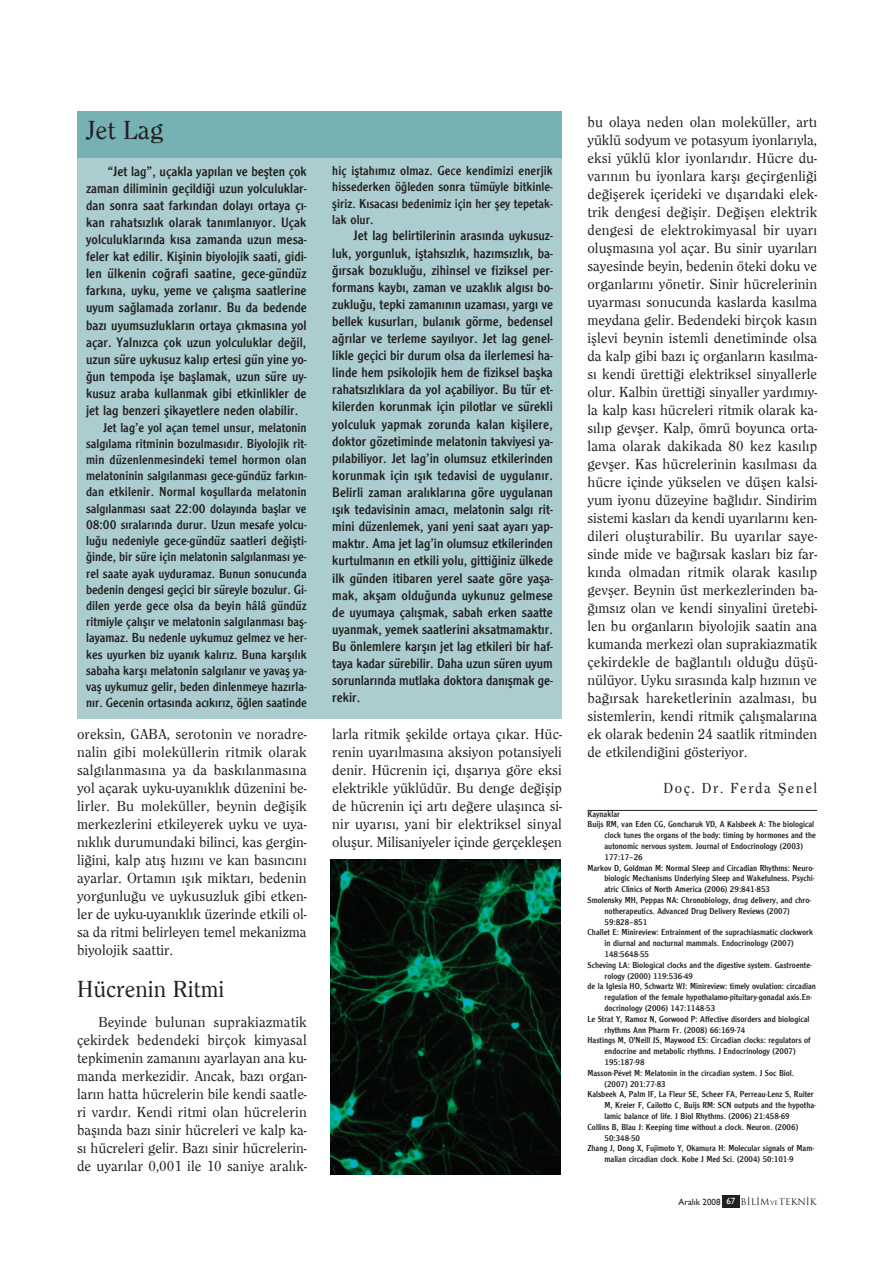
<style>
.page{position:relative;width:893px;height:1264px;background:#fff}
.page>*{position:absolute;margin:0;border:0;box-sizing:border-box;transform-origin:0 0}
.t1{font:500 27px "Clearface";color:#231f20}
.t2{font:500 24px "Clearface";color:#231f20}
.t3{font:500 15px/18px "Clearface";color:#231f20;text-align:justify}
.t4{font:500 15px "Clearface";letter-spacing:.1em;color:#231f20}
.t5{font:14.25px/17.1px "Clearface Gothic";color:#231f20;text-align:justify}
.t6{font:13.5px/16.2px "Clearface Gothic";color:#231f20;text-align:justify}
.t7{font:9px "Clearface Gothic";color:#231f20}
.t8{font:500 9px "Trajan";color:#231f20}
.s1{font-family:"Gill Sans";font-weight:400}
.s2{font-family:"Gill Sans";font-weight:400;color:#fff}
.s3{font-size:6px}
</style>
<div class="page">
<div style="left:722px;top:1195px;width:17px;height:13px;background:#231f20"></div>
<hr style="left:587px;top:810px;width:230px;height:1px;background:#231f20">
<div style="left:77px;top:158px;width:485px;height:561px;background:#abcdcf"></div>
<div style="left:77px;top:111px;width:485px;height:47px;background:#76b2b4"></div>
<img style="left:330px;top:859px;width:230px;height:315px">
<h1 class="t1" style="left:86px;top:115px;width:79px">Jet Lag</h1>
<p class="t5" style="left:86px;top:162px;width:222px;text-indent:21px">“Jet lag”, uçakla yapılan ve beşten çok zaman diliminin geçildiği uzun yolculuklar&shy;dan sonra saat farkından dolayı ortaya çı&shy;kan rahatsızlık olarak tanımlanıyor. Uçak yolculuklarında kısa zamanda uzun mesa&shy;feler kat edilir. Kişinin biyolojik saati, gidi&shy;len ülkenin coğrafi saatine, gece-gündüz farkına, uyku, yeme ve çalışma saatlerine uyum sağlamada zorlanır. Bu da bedende bazı uyumsuzlukların ortaya çıkmasına yol açar. Yalnızca çok uzun yolculuklar değil, uzun süre uykusuz kalıp ertesi gün yine yo&shy;ğun tempoda işe başlamak, uzun süre uy&shy;kusuz araba kullanmak gibi etkinlikler de jet lag benzeri şikayetlere neden olabilir.</p>
<p class="t6" style="left:86px;top:419px;width:222px;text-indent:17px">Jet lag’e yol açan temel unsur, melatonin salgılama ritminin bozulmasıdır. Biyolojik rit&shy;min düzenlenmesindeki temel hormon olan melatoninin salgılanması gece-gündüz farkın&shy;dan etkilenir. Normal koşullarda melatonin salgılanması saat 22:00 dolayında başlar ve 08:00 sıralarında durur. Uzun mesafe yolcu&shy;luğu nedeniyle gece-gündüz saatleri değişti&shy;ğinde, bir süre için melatonin salgılanması ye&shy;rel saate ayak uyduramaz. Bunun sonucunda bedenin dengesi geçici bir süreyle bozulur. Gi&shy;dilen yerde gece olsa da beyin hâlâ gündüz ritmiyle çalışır ve melatonin salgılanması baş&shy;layamaz. Bu nedenle uykumuz gelmez ve her&shy;kes uyurken biz uyanık kalırız. Buna karşılık sabaha karşı melatonin salgılanır ve yavaş ya&shy;vaş uykumuz gelir, beden dinlenmeye hazırla&shy;nır. Gecenin ortasında acıkırız, öğlen saatinde</p>
<p class="t3" style="left:77px;top:724px;width:231px">oreksin, GABA, serotonin ve noradre&shy;nalin gibi moleküllerin ritmik olarak salgılanmasına ya da baskılanmasına yol açarak uyku-uyanıklık düzenini be&shy;lirler. Bu moleküller, beynin değişik merkezlerini etkileyerek uyku ve uya&shy;nıklık durumundaki bilinci, kas gergin&shy;liğini, kalp atış hızını ve kan basıncını ayarlar. Ortamın ışık miktarı, bedenin yorgunluğu ve uykusuzluk gibi etken&shy;ler de uyku-uyanıklık üzerinde etkili ol&shy;sa da ritmi belirleyen temel mekanizma biyolojik saattir.</p>
<h2 class="t2" style="left:77px;top:976px;width:149px">Hücrenin Ritmi</h2>
<p class="t3" style="left:77px;top:1012px;width:231px;text-indent:21px">Beyinde bulunan suprakiazmatik çekirdek bedendeki birçok kimyasal tepkimenin zamanını ayarlayan ana ku&shy;manda merkezidir. Ancak, bazı organ&shy;ların hatta hücrelerin bile kendi saatle&shy;ri vardır. Kendi ritmi olan hücrelerin başında bazı sinir hücreleri ve kalp ka&shy;sı hücreleri gelir. Bazı sinir hücrelerin&shy;de uyarılar 0,001 ile 10 saniye aralık-</p>
<p class="t6" style="left:332px;top:162px;width:222px">hiç iştahımız olmaz. Gece kendimizi enerjik hissederken öğleden sonra tümüyle bitkinle&shy;şiriz. Kısacası bedenimiz için her şey tepetak&shy;lak olur.</p>
<p class="t5" style="left:332px;top:227px;width:222px;text-indent:21px">Jet lag belirtilerinin arasında uykusuz&shy;luk, yorgunluk, iştahsızlık, hazımsızlık, ba&shy;ğırsak bozukluğu, zihinsel ve fiziksel per&shy;formans kaybı, zaman ve uzaklık algısı bo&shy;zukluğu, tepki zamanının uzaması, yargı ve bellek kusurları, bulanık görme, bedensel ağrılar ve terleme sayılıyor. Jet lag genel&shy;likle geçici bir durum olsa da ilerlemesi ha&shy;linde hem psikolojik hem de fiziksel başka rahatsızlıklara da yol açabiliyor. Bu tür et&shy;kilerden korunmak için pilotlar ve sürekli yolculuk yapmak zorunda kalan kişilere, doktor gözetiminde melatonin takviyesi ya&shy;pılabiliyor. Jet lag’in olumsuz etkilerinden korunmak için ışık tedavisi de uygulanır.<br>Belirli zaman aralıklarına göre uygulanan ışık tedavisinin amacı, melatonin salgı rit&shy;mini düzenlemek, yani yeni saat ayarı yap&shy;maktır. Ama jet lag’in olumsuz etkilerinden kurtulmanın en etkili yolu, gittiğiniz ülkede ilk günden itibaren yerel saate göre yaşa&shy;mak, akşam olduğunda uykunuz gelmese de uyumaya çalışmak, sabah erken saatte uyanmak, yemek saatlerini aksatmamaktır.<br>Bu önlemlere karşın jet lag etkileri bir haf&shy;taya kadar sürebilir. Daha uzun süren uyum sorunlarında mutlaka doktora danışmak ge&shy;rekir.</p>
<p class="t3" style="left:332px;top:724px;width:231px">larla ritmik şekilde ortaya çıkar. Hüc&shy;renin uyarılmasına aksiyon potansiyeli denir. Hücrenin içi, dışarıya göre eksi elektrikle yüklüdür. Bu denge değişip de hücrenin içi artı değere ulaşınca si&shy;nir uyarısı, yani bir elektriksel sinyal oluşur. Milisaniyeler içinde gerçekleşen</p>
<p class="t3" style="left:587px;top:112px;width:231px">bu olaya neden olan moleküller, artı yüklü sodyum ve potasyum iyonlarıyla, eksi yüklü klor iyonlarıdır. Hücre du&shy;varının bu iyonlara karşı geçirgenliği değişerek içerideki ve dışarıdaki elek&shy;trik dengesi değişir. Değişen elektrik dengesi de elektrokimyasal bir uyarı oluşmasına yol açar. Bu sinir uyarıları sayesinde beyin, bedenin öteki doku ve organlarını yönetir. Sinir hücrelerinin uyarması sonucunda kaslarda kasılma meydana gelir. Bedendeki birçok kasın işlevi beynin istemli denetiminde olsa da kalp gibi bazı iç organların kasılma&shy;sı kendi ürettiği elektriksel sinyallerle olur. Kalbin ürettiği sinyaller yardımıy&shy;la kalp kası hücreleri ritmik olarak ka&shy;sılıp gevşer. Kalp, ömrü boyunca orta&shy;lama olarak dakikada 80 kez kasılıp gevşer. Kas hücrelerinin kasılması da hücre içinde yükselen ve düşen kalsi&shy;yum iyonu düzeyine bağlıdır. Sindirim sistemi kasları da kendi uyarılarını ken&shy;dileri oluşturabilir. Bu uyarılar saye&shy;sinde mide ve bağırsak kasları biz far&shy;kında olmadan ritmik olarak kasılıp gevşer. Beynin üst merkezlerinden ba&shy;ğımsız olan ve kendi sinyalini üretebi&shy;len bu organların biyolojik saatin ana kumanda merkezi olan suprakiazmatik çekirdekle de bağlantılı olduğu düşü&shy;nülüyor. Uyku sırasında kalp hızının ve bağırsak hareketlerinin azalması, bu sistemlerin, kendi ritmik çalışmalarına ek olarak bedenin 24 saatlik ritminden de etkilendiğini gösteriyor.</p>
<p class="t4" style="left:663px;top:779px;width:155px">Doç. Dr. Ferda Şenel</p>
<p class="t7" style="left:587px;top:808px;width:34px">Kaynaklar</p>
<p class="t7" style="left:587px;top:819px;width:228px">Buijs RM, van Eden CG, Goncharuk VD, A Kalsbeek A: The biological</p>
<p class="t7" style="left:604px;top:830px;width:213px">clock tunes the organs of the body: timing by hormones and the</p>
<p class="t7" style="left:604px;top:841px;width:200px">autonomic nervous system. Journal of Endocrinology (2003)</p>
<p class="t7" style="left:604px;top:852px;width:40px">177:17–26</p>
<p class="t7" style="left:587px;top:862px;width:228px">Markov D, Goldman M: Normal Sleep and Circadian Rhythms: Neuro-</p>
<p class="t7" style="left:604px;top:873px;width:212px">biologic Mechanisms Underlying Sleep and Wakefulness. Psychi-</p>
<p class="t7" style="left:604px;top:884px;width:167px">atric Clinics of North America (2006) 29:841-853</p>
<p class="t7" style="left:587px;top:895px;width:225px">Smolensky MH, Peppas NA: Chronobiology, drug delivery, and chro-</p>
<p class="t7" style="left:604px;top:906px;width:187px">notherapeutics. Advanced Drug Delivery Reviews (2007)</p>
<p class="t7" style="left:604px;top:916px;width:44px">59:828–851</p>
<p class="t7" style="left:587px;top:927px;width:227px">Challet E: Minireview: Entrainment of the suprachiasmatic clockwork</p>
<p class="t7" style="left:604px;top:938px;width:191px">in diurnal and nocturnal mammals. Endocrinology (2007)</p>
<p class="t7" style="left:604px;top:949px;width:46px">148:5648-55</p>
<p class="t7" style="left:587px;top:960px;width:226px">Scheving LA: Biological clocks and the digestive system. Gastroente-</p>
<p class="t7" style="left:604px;top:970px;width:90px">rology (2000) 119:536-49</p>
<p class="t7" style="left:587px;top:981px;width:230px">de la Iglesia HO, Schwartz WJ: Minireview: timely ovulation: circadian</p>
<p class="t7" style="left:604px;top:992px;width:209px">regulation of the female hypothalamo-pituitary-gonadal axis.En-</p>
<p class="t7" style="left:604px;top:1003px;width:112px">docrinology (2006) 147:1148-53</p>
<p class="t7" style="left:587px;top:1014px;width:223px">Le Strat Y, Ramoz N, Gorwood P: Affective disorders and biological</p>
<p class="t7" style="left:604px;top:1024px;width:142px">rhythms Ann Pharm Fr. (2008) 66:169-74</p>
<p class="t7" style="left:587px;top:1035px;width:225px">Hastings M, O'Neill JS, Maywood ES: Circadian clocks: regulators of</p>
<p class="t7" style="left:604px;top:1046px;width:193px">endocrine and metabolic rhythms. J Endocrinology (2007)</p>
<p class="t7" style="left:604px;top:1057px;width:42px">195:187-98</p>
<p class="t7" style="left:587px;top:1068px;width:208px">Masson-Pévet M: Melatonin in the circadian system. J Soc Biol.</p>
<p class="t7" style="left:604px;top:1078px;width:63px">(2007) 201:77-83</p>
<p class="t7" style="left:587px;top:1089px;width:228px">Kalsbeek A, Palm IF, La Fleur SE, Scheer FA, Perreau-Lenz S, Ruiter</p>
<p class="t7" style="left:604px;top:1100px;width:213px">M, Kreier F, Cailotto C, Buijs RM: SCN outputs and the hypotha-</p>
<p class="t7" style="left:604px;top:1111px;width:187px">lamic balance of life. J Biol Rhythms. (2006) 21:458-69</p>
<p class="t7" style="left:587px;top:1122px;width:212px">Collins B, Blau J: Keeping time without a clock. Neuron. (2006)</p>
<p class="t7" style="left:604px;top:1132px;width:37px">50:348-50</p>
<p class="t7" style="left:587px;top:1143px;width:228px">Zhang J, Dong X, Fujimoto Y, Okamura H: Molecular signals of Mam-</p>
<p class="t7" style="left:604px;top:1154px;width:191px">malian circadian clock. Kobe J Med Sci. (2004) 50:101-9</p>
<p class="t8" style="left:678px;top:1196px;width:140px"><span class="s1">Aralık 2008</span> <span class="s2">67</span> BiLiM<span class="s3">ve</span>TEKNiK</p>
</div>
